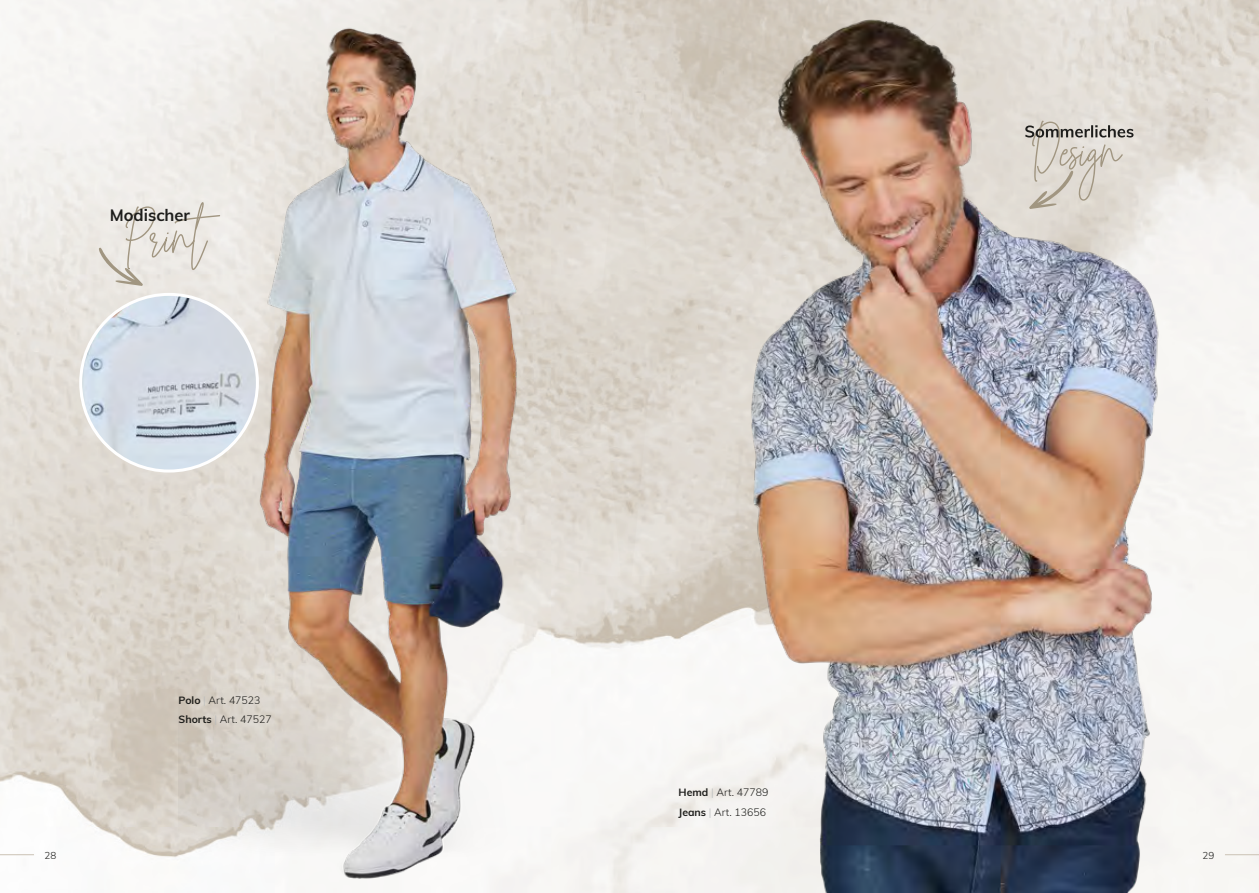
<style>
.page{position:relative;width:1259px;height:893px;background:#fff}
.page>*{position:absolute;margin:0;border:0;box-sizing:border-box;transform-origin:0 0}
.t1{font:700 16.5px "Muli";color:#1d1d1b}
.t2{font:300 10.5px/19.5px "Muli";color:#1d1d1b}
.t3{font:300 9.75px "Muli";color:#1d1d1b}
.s1{font-weight:700}
.s2{color:#b8bbbb}
</style>
<div class="page">
<img style="left:179px;top:4px;width:451px;height:889px">
<img style="left:81px;top:294px;width:176px;height:177px;border-radius:88px">
<img style="left:726px;top:18px;width:533px;height:875px">
<svg style="left:98px;top:202px;width:122px;height:84px;background:#e5e1db"></svg>
<svg style="left:1025px;top:121px;width:108px;height:88px;background:#d1cbc3"></svg>
<hr style="left:1225px;top:854px;width:34px;height:1px;background:#cbc2b4">
<hr style="left:0;top:854px;width:34px;height:1px;background:#cbc2b4">
<h1 class="t1" style="left:110px;top:203px;width:82px">Modischer</h1>
<p class="t2" style="left:179px;top:690px;width:95px"><span class="s1">Polo</span> <span class="s2">|</span> Art. 47523<br><span class="s1">Shorts</span> <span class="s2">|</span> Art. 47527</p>
<p class="t2" style="left:678px;top:782px;width:91px"><span class="s1">Hemd</span> <span class="s2">|</span> Art. 47789<br><span class="s1">Jeans</span> <span class="s2">|</span> Art. 13656</p>
<p class="t3" style="left:45px;top:848px;width:13px">28</p>
<p class="t3" style="left:1202px;top:848px;width:13px">29</p>
</div>
